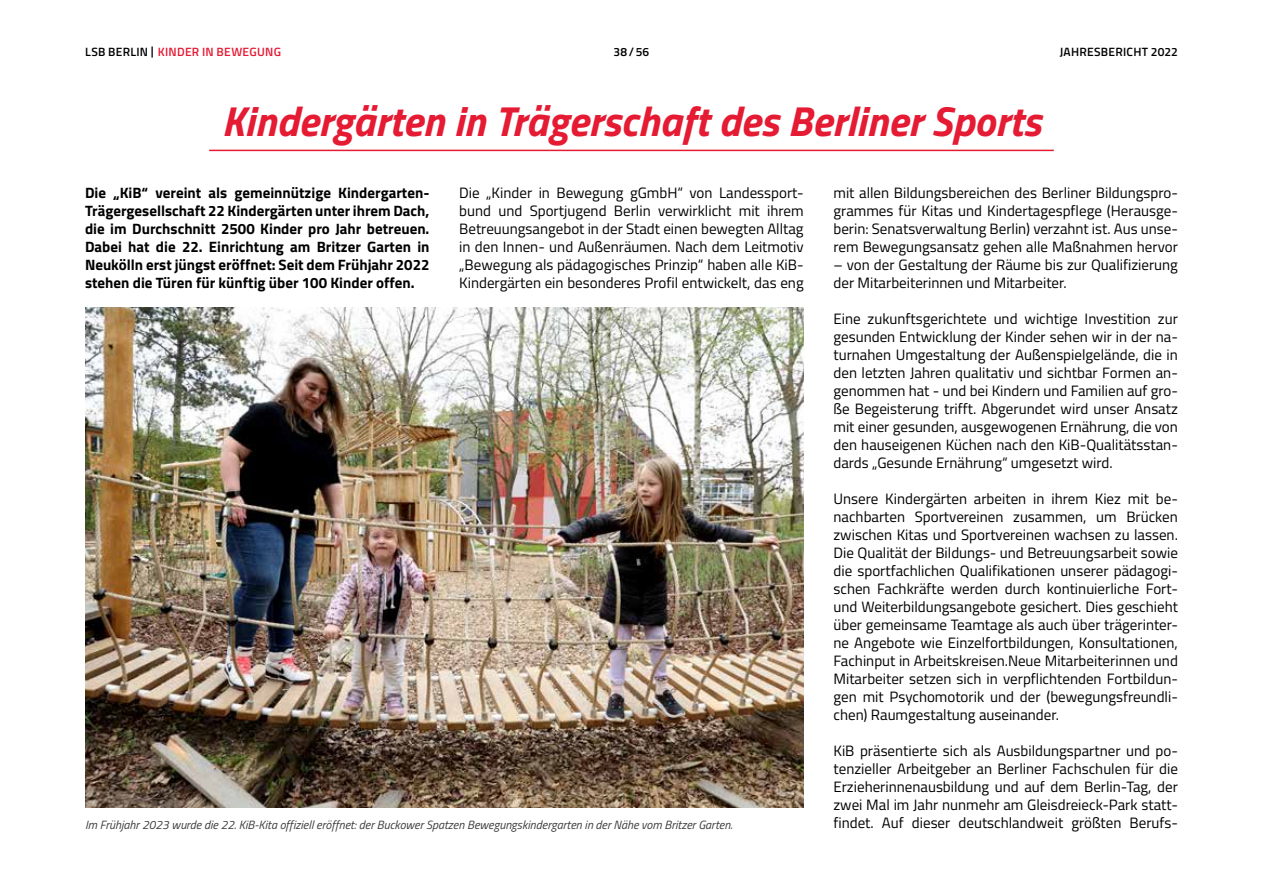
<style>
.page{position:relative;width:1263px;height:893px;background:#fff}
.page>*{position:absolute;margin:0;border:0;box-sizing:border-box;transform-origin:0 0}
.t1{font:italic 700 42px "Titillium Web";color:#e51a33}
.t2{font:15px/18px "Titillium Web";color:#000;text-align:justify}
.t3{font:700 15px/18px "Titillium Web";color:#000;text-align:justify}
.t4{font:italic 12px "Titillium Web";color:#3c3c3b}
.t5{font:600 12px "Titillium Web";letter-spacing:.02em;color:#e51a33}
.t6{font:600 12px "Titillium Web";letter-spacing:.02em;color:#000}
.s1{color:#000}
</style>
<div class="page">
<hr style="left:209px;top:150px;width:845px;height:1px;background:#e51a33">
<img style="left:85px;top:307px;width:719px;height:500px">
<p class="t5" style="left:85px;top:43px;width:197px"><span class="s1">LSB BERLIN |</span> KINDER IN BEWEGUNG</p>
<p class="t6" style="left:614px;top:43px;width:37px">38/56</p>
<p class="t6" style="left:1060px;top:43px;width:120px">JAHRESBERICHT 2022</p>
<h1 class="t1" style="left:222px;top:88px;width:821px">Kindergärten in Trägerschaft des Berliner Sports</h1>
<p class="t3" style="left:85px;top:183px;width:346px">Die „KiB“ vereint als gemeinnützige Kindergarten-Trägergesellschaft 22 Kindergärten unter ihrem Dach, die im Durchschnitt 2500 Kinder pro Jahr betreuen.<br>Dabei hat die 22. Einrichtung am Britzer Garten in Neukölln erst jüngst eröffnet: Seit dem Frühjahr 2022 stehen die Türen für künftig über 100 Kinder offen.</p>
<p class="t2" style="left:459px;top:183px;width:346px">Die „Kinder in Bewegung gGmbH“ von Landessport&shy;bund und Sportjugend Berlin verwirklicht mit ihrem Betreuungsangebot in der Stadt einen bewegten Alltag in den Innen- und Außenräumen. Nach dem Leitmotiv „Bewegung als pädagogisches Prinzip“ haben alle KiB-Kindergärten ein besonderes Profil entwickelt, das eng</p>
<p class="t2" style="left:833px;top:183px;width:346px">mit allen Bildungsbereichen des Berliner Bildungspro&shy;grammes für Kitas und Kindertagespflege (Herausge&shy;berin: Senatsverwaltung Berlin) verzahnt ist. Aus unse&shy;rem Bewegungsansatz gehen alle Maßnahmen hervor</p>
<p class="t2" style="left:833px;top:255px;width:346px">– von der Gestaltung der Räume bis zur Qualifizierung der Mitarbeiterinnen und Mitarbeiter.</p>
<p class="t2" style="left:833px;top:309px;width:346px">Eine zukunftsgerichtete und wichtige Investition zur gesunden Entwicklung der Kinder sehen wir in der na&shy;turnahen Umgestaltung der Außenspielgelände, die in den letzten Jahren qualitativ und sichtbar Formen an&shy;genommen hat - und bei Kindern und Familien auf gro&shy;ße Begeisterung trifft. Abgerundet wird unser Ansatz mit einer gesunden, ausgewogenen Ernährung, die von den hauseigenen Küchen nach den KiB-Qualitätsstan&shy;dards „Gesunde Ernährung“ umgesetzt wird.</p>
<p class="t2" style="left:833px;top:489px;width:346px">Unsere Kindergärten arbeiten in ihrem Kiez mit be&shy;nachbarten Sportvereinen zusammen, um Brücken zwischen Kitas und Sportvereinen wachsen zu lassen.<br>Die Qualität der Bildungs- und Betreuungsarbeit sowie die sportfachlichen Qualifikationen unserer pädagogi&shy;schen Fachkräfte werden durch kontinuierliche Fort&shy;und Weiterbildungsangebote gesichert. Dies geschieht über gemeinsame Teamtage als auch über trägerinter&shy;ne Angebote wie Einzelfortbildungen, Konsultationen, Fachinput in Arbeitskreisen.Neue Mitarbeiterinnen und Mitarbeiter setzen sich in verpflichtenden Fortbildun&shy;gen mit Psychomotorik und der (bewegungsfreundli&shy;chen) Raumgestaltung auseinander.</p>
<p class="t2" style="left:833px;top:741px;width:346px">KiB präsentierte sich als Ausbildungspartner und po&shy;tenzieller Arbeitgeber an Berliner Fachschulen für die Erzieherinnenausbildung und auf dem Berlin-Tag, der zwei Mal im Jahr nunmehr am Gleisdreieck-Park statt&shy;findet. Auf dieser deutschlandweit größten Berufs-</p>
<p class="t4" style="left:85px;top:816px;width:649px">Im Frühjahr 2023 wurde die 22. KiB-Kita offiziell eröffnet: der Buckower Spatzen Bewegungskindergarten in der Nähe vom Britzer Garten.</p>
</div>
